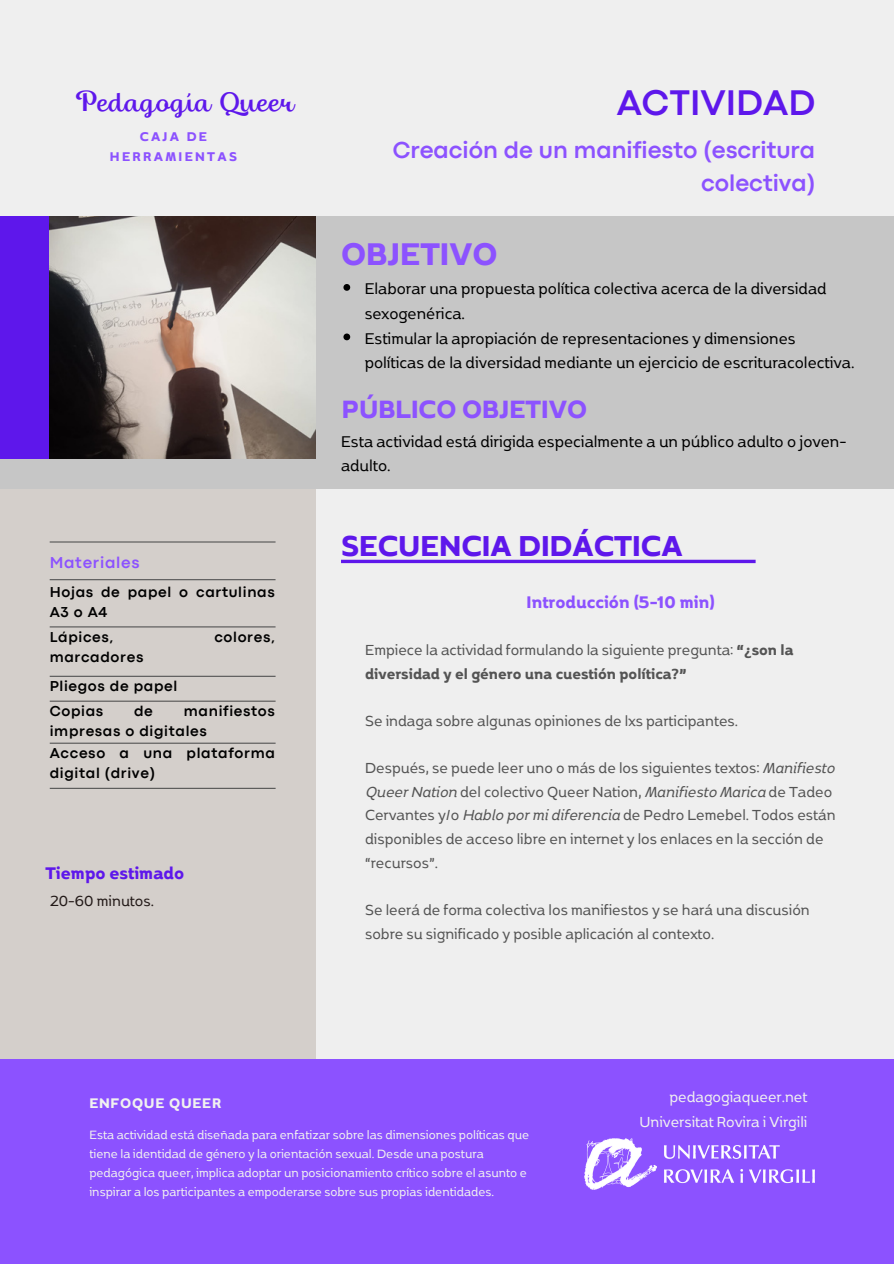
<style>
.page{position:relative;width:894px;height:1264px;background:#fff}
.page>*{position:absolute;margin:0;border:0;box-sizing:border-box;transform-origin:0 0}
.t1{font:700 37.2px "Codec Pro";color:#5e17eb}
.t2{font:700 37.2px "Boriboon";color:#8c52ff}
.t3{font:700 34.2px "Boriboon";color:#5e17eb}
.t4{font:700 29.7px "Boriboon";color:#8c52ff}
.t5{font:26.25px "Thephir";color:#5e17eb}
.t6{font:700 24.15px/33px "Codec Pro";color:#8c52ff;text-align:right}
.t7{font:700 19.95px "Boriboon";color:#8c52ff}
.t8{font:700 19.95px "Boriboon";color:#5e17eb}
.t9{font:18.45px/24.8px "Boriboon";color:#000}
.t10{font:17.25px/23.7px "Boriboon";color:#545454}
.t11{font:17.25px "Boriboon";color:#f1f1f0}
.t12{font:17.25px "Boriboon";color:#221917}
.t13{font:700 16.5px "Boriboon";letter-spacing:.045em;color:#f1f1f0}
.t14{font:700 16.5px "Codec Pro";letter-spacing:.045em;color:#8c52ff}
.t15{font:700 15px/20.2px "Codec Pro";letter-spacing:.045em;color:#000}
.t16{font:700 15px/20.2px "Boriboon";letter-spacing:.155em;color:#8c52ff;text-align:center}
.t17{font:14.25px/19.2px "Boriboon";color:#f1f1f0}
.s1{font-weight:700}
.s2{font-style:italic}
</style>
<div class="page">
<div style="left:0;top:0;width:893px;height:1263px;background:#efefef"></div>
<div style="left:0;top:419px;width:316px;height:639px;background:#d4cfcb"></div>
<div style="left:0;top:1058px;width:893px;height:205px;background:#8c52ff"></div>
<div style="left:0;top:216px;width:893px;height:272px;background:#c6c6c6"></div>
<div style="left:0;top:216px;width:50px;height:242px;background:#5e17eb"></div>
<hr style="left:50px;top:541px;width:225px;height:1px;background:#545454">
<hr style="left:50px;top:579px;width:225px;height:1px;background:#545454">
<hr style="left:50px;top:626px;width:225px;height:1px;background:#545454">
<img style="left:50px;top:216px;width:265px;height:242px">
<img style="left:584px;top:1138px;width:230px;height:51px">
<svg style="left:341px;top:559px;width:414px;height:4px;background:#793feb"></svg>
<hr style="left:50px;top:675px;width:225px;height:2px;background:#545454">
<hr style="left:50px;top:700px;width:225px;height:1px;background:#545454">
<svg style="left:343px;top:284px;width:7px;height:7px"></svg>
<svg style="left:343px;top:333px;width:7px;height:7px"></svg>
<hr style="left:50px;top:742px;width:225px;height:1px;background:#545454">
<hr style="left:50px;top:787px;width:225px;height:2px;background:#545454">
<p class="t5" style="left:75px;top:93px;width:221px">Pedagogía Queer</p>
<h5 class="t16" style="left:110px;top:125px;width:128px">CAJA DE<br>HERRAMIENTAS</h5>
<p class="t14" style="left:50px;top:556px;width:91px">Materiales</p>
<p class="t15" style="left:50px;top:582px;width:226px">Hojas de papel o cartulinas<br>A3 o A4</p>
<p class="t15" style="left:50px;top:627px;width:65px">Lápices,</p>
<p class="t15" style="left:214px;top:627px;width:62px">colores,</p>
<p class="t15" style="left:50px;top:648px;width:95px">marcadores</p>
<p class="t15" style="left:50px;top:677px;width:129px">Pliegos de papel</p>
<p class="t15" style="left:50px;top:702px;width:55px">Copias</p>
<p class="t15" style="left:134px;top:702px;width:20px">de</p>
<p class="t15" style="left:50px;top:702px;width:226px;text-indent:134px">manifiestos impresas o digitales</p>
<p class="t15" style="left:50px;top:744px;width:226px">Acceso a una plataforma digital (drive)</p>
<h5 class="t8" style="left:45px;top:860px;width:140px">Tiempo estimado</h5>
<p class="t12" style="left:50px;top:890px;width:106px">20-60 minutos.</p>
<p class="t1" style="left:616px;top:90px;width:200px">ACTIVIDAD</p>
<p class="t6" style="left:392px;top:135px;width:424px">Creación de un manifiesto (escritura colectiva)</p>
<h1 class="t2" style="left:341px;top:230px;width:158px">OBJETIVO</h1>
<h3 class="t9" style="left:364px;top:275px;width:463px">Elaborar una propuesta política colectiva acerca de la diversidad sexogenérica.</h3>
<h1 class="t9" style="left:364px;top:325px;width:491px">Estimular la apropiación de representaciones y dimensiones políticas de la diversidad mediante un ejercicio de escrituracolectiva.</h1>
<p class="t4" style="left:342px;top:390px;width:247px">PÚBLICO OBJETIVO</p>
<p class="t9" style="left:341px;top:428px;width:507px">Esta actividad está dirigida especialmente a un público adulto o joven&shy;adulto.</p>
<p class="t3" style="left:341px;top:524px;width:343px">SECUENCIA DIDÁCTICA</p>
<p class="t7" style="left:526px;top:589px;width:189px">Introducción (5-10 min)</p>
<p class="t10" style="left:365px;top:637px;width:430px">Empiece la actividad formulando la siguiente pregunta: <span class="s1">“¿son la diversidad y el género una cuestión política?”</span></p>
<p class="t10" style="left:365px;top:708px;width:374px">Se indaga sobre algunas opiniones de lxs participantes.</p>
<h2 class="t10" style="left:365px;top:755px;width:472px">Después, se puede leer uno o más de los siguientes textos: <span class="s2">Manifiesto Queer Nation</span> del colectivo Queer Nation, <span class="s2">Manifiesto Marica</span> de Tadeo Cervantes y/o <span class="s2">Hablo por mi diferencia</span> de Pedro Lemebel. Todos están disponibles de acceso libre en internet y los enlaces en la sección de “recursos”.</h2>
<h6 class="t10" style="left:365px;top:897px;width:446px">Se leerá de forma colectiva los manifiestos y se hará una discusión sobre su significado y posible aplicación al contexto.</h6>
<p class="t13" style="left:89px;top:1092px;width:133px">ENFOQUE QUEER</p>
<h1 class="t17" style="left:89px;top:1124px;width:441px">Esta actividad está diseñada para enfatizar sobre las dimensiones políticas que tiene la identidad de género y la orientación sexual. Desde una postura pedagógica queer, implica adoptar un posicionamiento crítico sobre el asunto e inspirar a los participantes a empoderarse sobre sus propias identidades.</h1>
<p class="t11" style="left:669px;top:1086px;width:139px">pedagogiaqueer.net</p>
<p class="t11" style="left:639px;top:1111px;width:169px">Universitat Rovira i Virgili</p>
</div>
